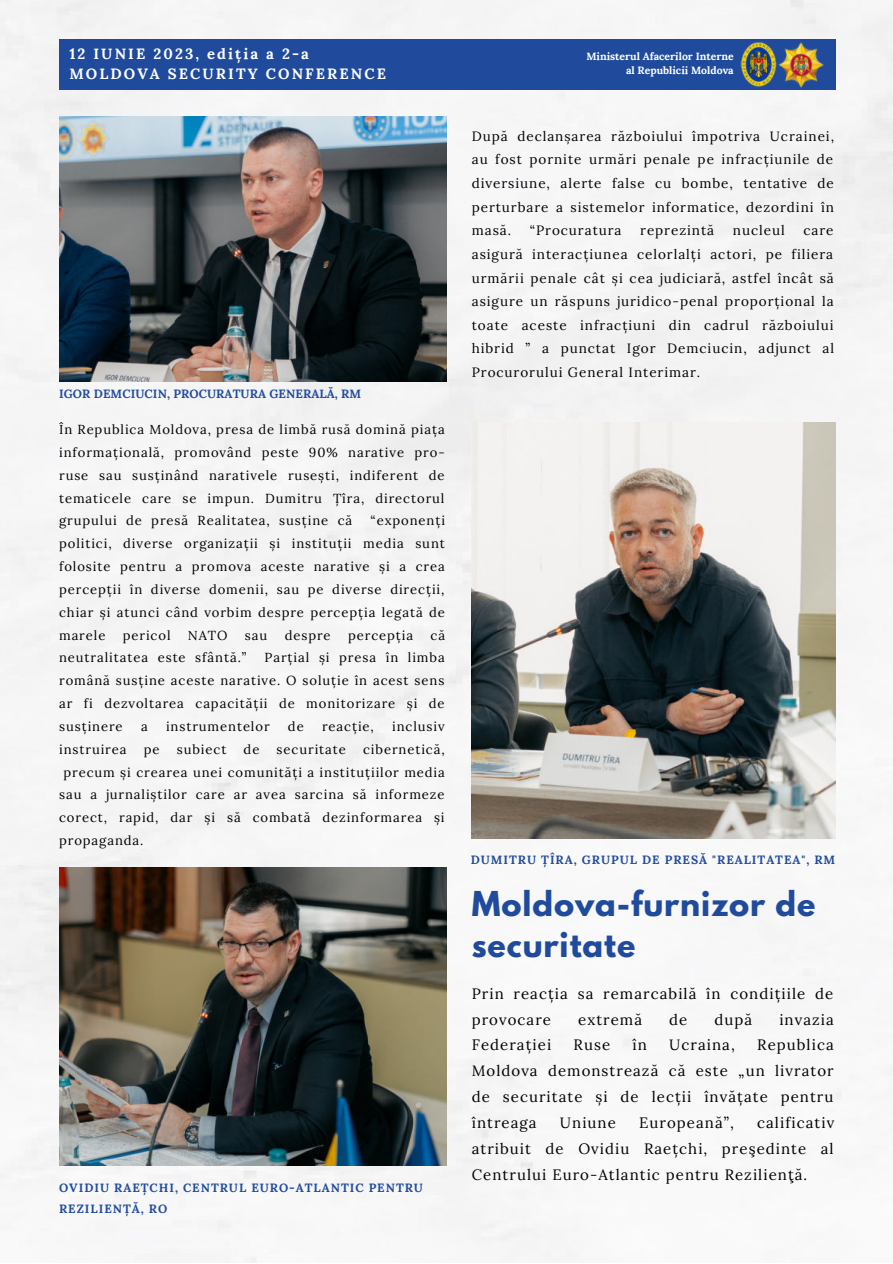
<style>
.page{position:relative;width:893px;height:1264px;background:#fff}
.page>*{position:absolute;margin:0;border:0;box-sizing:border-box;transform-origin:0 0}
.t1{font:700 30.3px/41.5px "League Spartan";letter-spacing:.03em;color:#204b9d}
.t2{font:15px/25.8px "Lora";letter-spacing:.07em;color:#000;text-align:justify}
.t3{font:700 14.85px/20.2px "Lora";letter-spacing:.14em;color:#fff}
.t4{font:13.5px/23.5px "Lora";letter-spacing:.07em;color:#000;text-align:justify}
.t5{font:13.05px/22.8px "Lora";letter-spacing:.07em;color:#000;text-align:justify}
.t6{font:700 12px/21px "Lora";letter-spacing:.08em;color:#204b9d}
.t7{font:700 12px "Lora";letter-spacing:.005em;color:#204b9d}
.t8{font:700 10.5px/14px "Lora";color:#fff;text-align:right}
</style>
<div class="page">
<div style="left:0;top:0;width:892px;height:1262px;background:#f6f6f6"></div>
<img style="left:59px;top:867px;width:387px;height:298px">
<div style="left:59px;top:39px;width:776px;height:51px;background:#204b9d"></div>
<img style="left:471px;top:423px;width:364px;height:415px">
<img style="left:740px;top:42px;width:84px;height:46px">
<img style="left:59px;top:117px;width:387px;height:264px">
<p class="t3" style="left:69px;top:42px;width:318px">12 IUNIE 2023, ediția a 2-a<br>MOLDOVA SECURITY CONFERENCE</p>
<p class="t7" style="left:59px;top:384px;width:303px">IGOR DEMCIUCIN, PROCURATURA GENERALĂ, RM</p>
<p class="t5" style="left:59px;top:417px;width:387px">În Republica Moldova, presa de limbă rusă domină piața informațională, promovând peste 90% narative pro&shy;ruse sau susținând narativele rusești, indiferent de tematicele care se impun. Dumitru Țîra, directorul grupului de presă Realitatea, susține că</p>
<p class="t5" style="left:59px;top:508px;width:387px;text-indent:311px">“exponenți politici, diverse organizații și instituții media sunt folosite pentru a promova aceste narative și a crea percepții în diverse domenii, sau pe diverse direcții, chiar și atunci când vorbim despre percepția legată de marele</p>
<p class="t5" style="left:123px;top:622px;width:49px">pericol</p>
<p class="t5" style="left:188px;top:622px;width:41px">NATO</p>
<p class="t5" style="left:245px;top:622px;width:24px">sau</p>
<p class="t5" style="left:285px;top:622px;width:47px">despre</p>
<p class="t5" style="left:348px;top:622px;width:67px">percepția</p>
<p class="t5" style="left:430px;top:622px;width:16px">că</p>
<p class="t5" style="left:59px;top:645px;width:189px">neutralitatea este sfântă.”</p>
<p class="t5" style="left:59px;top:645px;width:387px;text-indent:205px">Parțial și presa în limba română susține aceste narative. O soluție în acest sens ar fi dezvoltarea capacității de monitorizare și de susținere</p>
<p class="t5" style="left:141px;top:714px;width:8px">a</p>
<p class="t5" style="left:166px;top:714px;width:105px">instrumentelor</p>
<p class="t5" style="left:288px;top:714px;width:17px">de</p>
<p class="t5" style="left:322px;top:714px;width:53px">reacție,</p>
<p class="t5" style="left:392px;top:714px;width:54px">inclusiv</p>
<p class="t5" style="left:59px;top:736px;width:69px">instruirea</p>
<p class="t5" style="left:144px;top:736px;width:17px">pe</p>
<p class="t5" style="left:177px;top:736px;width:51px">subiect</p>
<p class="t5" style="left:243px;top:736px;width:17px">de</p>
<p class="t5" style="left:276px;top:736px;width:71px">securitate</p>
<p class="t5" style="left:363px;top:736px;width:83px">cibernetică,</p>
<p class="t5" style="left:63px;top:759px;width:383px">precum și crearea unei comunități a instituțiilor media</p>
<p class="t5" style="left:59px;top:782px;width:387px">sau a jurnaliștilor care ar avea sarcina să informeze</p>
<p class="t5" style="left:59px;top:805px;width:387px">corect, rapid, dar și să combată dezinformarea și</p>
<p class="t5" style="left:59px;top:828px;width:86px">propaganda.</p>
<p class="t6" style="left:59px;top:1176px;width:365px">OVIDIU RAEȚCHI, CENTRUL EURO-ATLANTIC PENTRU<br>REZILIENȚĂ, RO</p>
<p class="t8" style="left:586px;top:48px;width:149px">Ministerul Afacerilor Interne al Republicii Moldova</p>
<p class="t4" style="left:471px;top:123px;width:364px">După declanșarea războiului împotriva Ucrainei, au fost pornite urmări penale pe infracțiunile de diversiune, alerte false cu bombe, tentative de perturbare a sistemelor informatice, dezordini în masă.</p>
<p class="t4" style="left:529px;top:218px;width:93px">“Procuratura</p>
<p class="t4" style="left:640px;top:218px;width:75px">reprezintă</p>
<p class="t4" style="left:732px;top:218px;width:53px">nucleul</p>
<p class="t4" style="left:471px;top:218px;width:364px;text-indent:331px">care asigură interacțiunea celorlalți actori, pe filiera urmării penale cât și cea judiciară, astfel încât să asigure un răspuns juridico-penal proporțional la toate aceste infracțiuni din cadrul războiului hibrid ” a punctat Igor Demciucin, adjunct al Procurorului General Interimar.</p>
<p class="t6" style="left:470px;top:847px;width:366px">DUMITRU ȚÎRA, GRUPUL DE PRESĂ "REALITATEA", RM</p>
<h1 class="t1" style="left:471px;top:882px;width:345px">Moldova-furnizor de securitate</h1>
<p class="t2" style="left:471px;top:979px;width:363px">Prin reacția sa remarcabilă în condițiile de provocare</p>
<p class="t2" style="left:578px;top:1005px;width:65px">extremă</p>
<p class="t2" style="left:669px;top:1005px;width:20px">de</p>
<p class="t2" style="left:714px;top:1005px;width:39px">după</p>
<p class="t2" style="left:779px;top:1005px;width:56px">invazia</p>
<p class="t2" style="left:471px;top:1031px;width:81px">Federației</p>
<p class="t2" style="left:573px;top:1031px;width:38px">Ruse</p>
<p class="t2" style="left:632px;top:1031px;width:16px">în</p>
<p class="t2" style="left:669px;top:1031px;width:67px">Ucraina,</p>
<p class="t2" style="left:471px;top:1031px;width:363px;text-indent:285px">Republica Moldova demonstrează că este „un livrator de securitate și de lecții învățate pentru întreaga</p>
<p class="t2" style="left:560px;top:1108px;width:57px">Uniune</p>
<p class="t2" style="left:639px;top:1108px;width:96px">Europeană”,</p>
<p class="t2" style="left:471px;top:1108px;width:364px;text-indent:285px">calificativ atribuit de Ovidiu Raețchi, preşedinte al Centrului Euro-Atlantic pentru Rezilienţă.</p>
</div>
